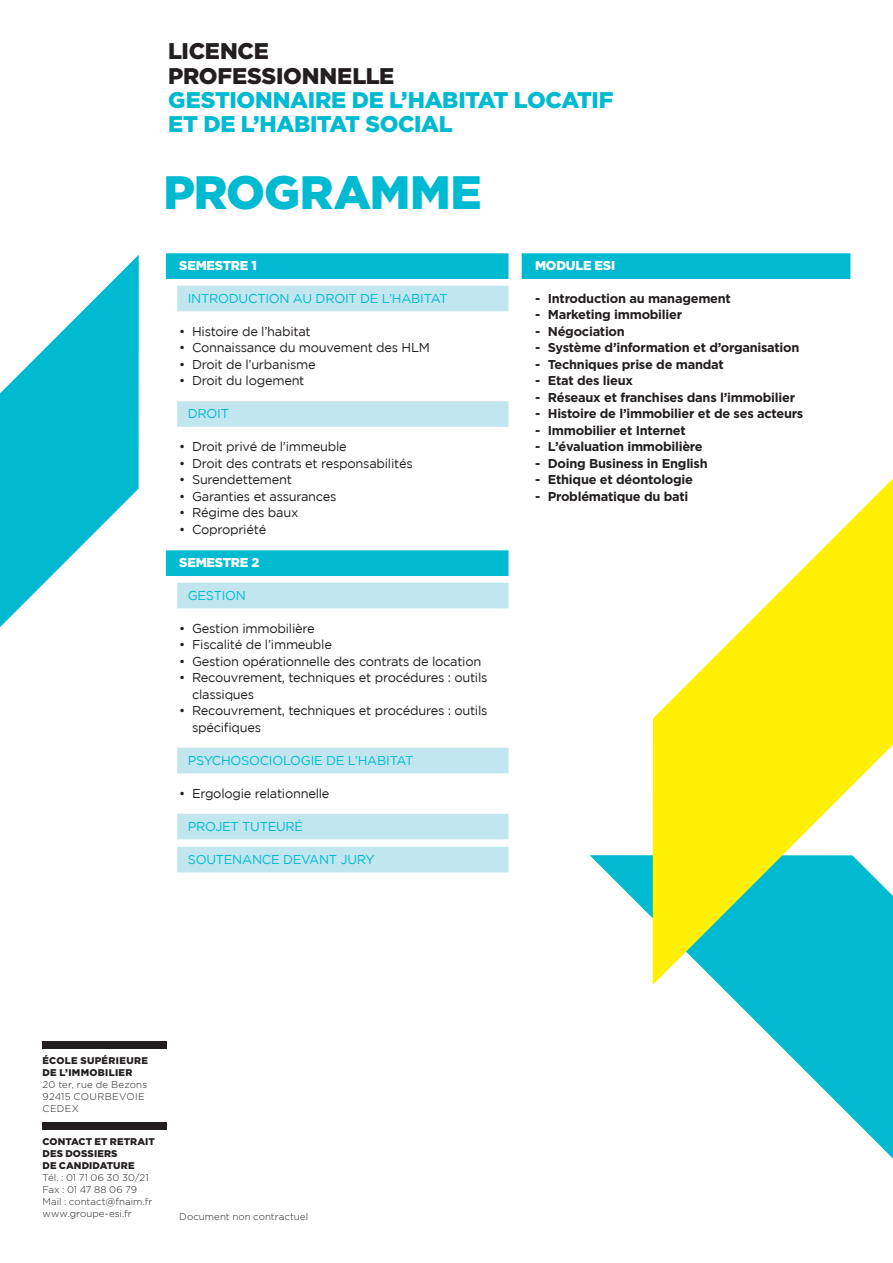
<style>
.page{position:relative;width:893px;height:1263px;background:#fff}
.page>*{position:absolute;margin:0;border:0;box-sizing:border-box;transform-origin:0 0}
.t1{font:900 46.8px "Gotham";letter-spacing:-.015em;color:#00bad1}
.t2{font:900 22.65px/24.5px "Gotham";letter-spacing:-.015em;color:#00bad1}
.t3{font:900 22.65px "Gotham";letter-spacing:-.015em;color:#231f20}
.liste1{font:12.9px/16.5px "Gotham";letter-spacing:-.02em;color:#231f20}
.liste2{font:700 12.9px "Gotham";letter-spacing:-.02em;color:#231f20}
.programmeh2{font:12.9px "Gotham";letter-spacing:-.02em;color:#00bad1}
.programme_h1{font:900 12.9px "Gotham";letter-spacing:-.02em;color:#fff}
.t4{font:300 9.75px/12px "Gotham";letter-spacing:.005em;color:#231f20}
.t5{font:900 9.75px/12px "Gotham";letter-spacing:.015em;color:#231f20}
.t6{font:300 9.75px/12px "Gotham";letter-spacing:.03em;color:#231f20}
.t7{font:900 9.75px/12px "Gotham";letter-spacing:.035em;color:#231f20}
</style>
<div class="page">
<div style="left:166px;top:253px;width:342px;height:26px;background:#00bad1"></div>
<div style="left:177px;top:286px;width:331px;height:25px;background:#c1e6ef"></div>
<div style="left:177px;top:401px;width:331px;height:26px;background:#c1e6ef"></div>
<div style="left:166px;top:550px;width:342px;height:26px;background:#00bad1"></div>
<div style="left:177px;top:583px;width:331px;height:25px;background:#c1e6ef"></div>
<div style="left:177px;top:748px;width:331px;height:25px;background:#c1e6ef"></div>
<div style="left:177px;top:814px;width:331px;height:25px;background:#c1e6ef"></div>
<div style="left:177px;top:847px;width:331px;height:25px;background:#c1e6ef"></div>
<div style="left:522px;top:253px;width:328px;height:26px;background:#00bad1"></div>
<svg style="left:590px;top:855px;width:303px;height:303px"></svg>
<svg style="left:653px;top:478px;width:240px;height:507px;fill:#fff101"></svg>
<svg style="left:0;top:255px;width:139px;height:372px;fill:#00bad1"></svg>
<div style="left:43px;top:1041px;width:124px;height:7px;background:#231f20"></div>
<div style="left:43px;top:1122px;width:124px;height:7px;background:#231f20"></div>
<p class="t3" style="left:168px;top:38px;width:102px">LICENCE</p>
<p class="t3" style="left:168px;top:62px;width:228px">PROFESSIONNELLE</p>
<p class="t2" style="left:168px;top:87px;width:447px">GESTIONNAIRE DE L’HABITAT LOCATIF<br>ET DE L’HABITAT SOCIAL</p>
<p class="t1" style="left:163px;top:165px;width:320px">PROGRAMME</p>
<p class="programme_h1" style="left:179px;top:258px;width:79px">SEMESTRE 1</p>
<p class="programmeh2" style="left:188px;top:291px;width:261px">INTRODUCTION AU DROIT DE L’HABITAT</p>
<p class="liste1" style="left:179px;top:323px;width:133px">• Histoire de l’habitat</p>
<p class="liste1" style="left:179px;top:339px;width:252px">• Connaissance du mouvement des HLM</p>
<p class="liste1" style="left:179px;top:356px;width:138px">• Droit de l’urbanisme</p>
<p class="liste1" style="left:179px;top:372px;width:127px">• Droit du logement</p>
<p class="programmeh2" style="left:188px;top:407px;width:43px">DROIT</p>
<p class="liste1" style="left:179px;top:438px;width:169px">• Droit privé de l’immeuble</p>
<p class="liste1" style="left:179px;top:455px;width:235px">• Droit des contrats et responsabilités</p>
<p class="liste1" style="left:179px;top:471px;width:114px">• Surendettement</p>
<p class="liste1" style="left:179px;top:488px;width:159px">• Garanties et assurances</p>
<p class="liste1" style="left:179px;top:504px;width:121px">• Régime des baux</p>
<p class="liste1" style="left:179px;top:521px;width:88px">• Copropriété</p>
<p class="programme_h1" style="left:179px;top:555px;width:82px">SEMESTRE 2</p>
<p class="programmeh2" style="left:188px;top:588px;width:60px">GESTION</p>
<p class="liste1" style="left:179px;top:620px;width:137px">• Gestion immobilière</p>
<p class="liste1" style="left:179px;top:636px;width:154px">• Fiscalité de l’immeuble</p>
<p class="liste1" style="left:179px;top:653px;width:304px">• Gestion opérationnelle des contrats de location</p>
<p class="liste1" style="left:192px;top:669px;width:297px;text-indent:-13px">• Recouvrement, techniques et procédures : outils classiques</p>
<p class="liste1" style="left:192px;top:702px;width:297px;text-indent:-13px">• Recouvrement, techniques et procédures : outils spécifiques</p>
<p class="programmeh2" style="left:188px;top:753px;width:227px">PSYCHOSOCIOLOGIE DE L’HABITAT</p>
<p class="liste1" style="left:179px;top:785px;width:152px">• Ergologie relationnelle</p>
<p class="programmeh2" style="left:188px;top:819px;width:117px">PROJET TUTEURÉ</p>
<p class="programmeh2" style="left:188px;top:852px;width:189px">SOUTENANCE DEVANT JURY</p>
<p class="programme_h1" style="left:535px;top:258px;width:82px">MODULE ESI</p>
<p class="liste2" style="left:535px;top:291px;width:197px">- Introduction au management</p>
<p class="liste2" style="left:535px;top:307px;width:149px">- Marketing immobilier</p>
<p class="liste2" style="left:535px;top:324px;width:91px">- Négociation</p>
<p class="liste2" style="left:535px;top:340px;width:266px">- Système d’information et d’organisation</p>
<p class="liste2" style="left:535px;top:357px;width:190px">- Techniques prise de mandat</p>
<p class="liste2" style="left:535px;top:373px;width:99px">- Etat des lieux</p>
<p class="liste2" style="left:535px;top:390px;width:262px">- Réseaux et franchises dans l’immobilier</p>
<p class="liste2" style="left:535px;top:406px;width:270px">- Histoire de l’immobilier et de ses acteurs</p>
<p class="liste2" style="left:535px;top:423px;width:152px">- Immobilier et Internet</p>
<p class="liste2" style="left:535px;top:439px;width:169px">- L’évaluation immobilière</p>
<p class="liste2" style="left:535px;top:456px;width:174px">- Doing Business in English</p>
<p class="liste2" style="left:535px;top:472px;width:159px">- Ethique et déontologie</p>
<p class="liste2" style="left:535px;top:489px;width:155px">- Problématique du bati</p>
<p class="t7" style="left:43px;top:1054px;width:107px">ÉCOLE SUPÉRIEURE<br>DE L’IMMOBILIER</p>
<p class="t6" style="left:43px;top:1078px;width:106px">20 ter, rue de Bezons<br>92415 COURBEVOIE<br>CEDEX</p>
<p class="t5" style="left:43px;top:1135px;width:114px">CONTACT ET RETRAIT<br>DES DOSSIERS<br>DE CANDIDATURE</p>
<p class="t4" style="left:43px;top:1171px;width:108px">Tél. : 01 71 06 30 30/21<br>Fax : 01 47 88 06 79</p>
<p class="t4" style="left:43px;top:1195px;width:111px">Mail : contact@fnaim.fr www.groupe-esi.fr</p>
<p class="t4" style="left:179px;top:1211px;width:130px">Document non contractuel</p>
</div>
